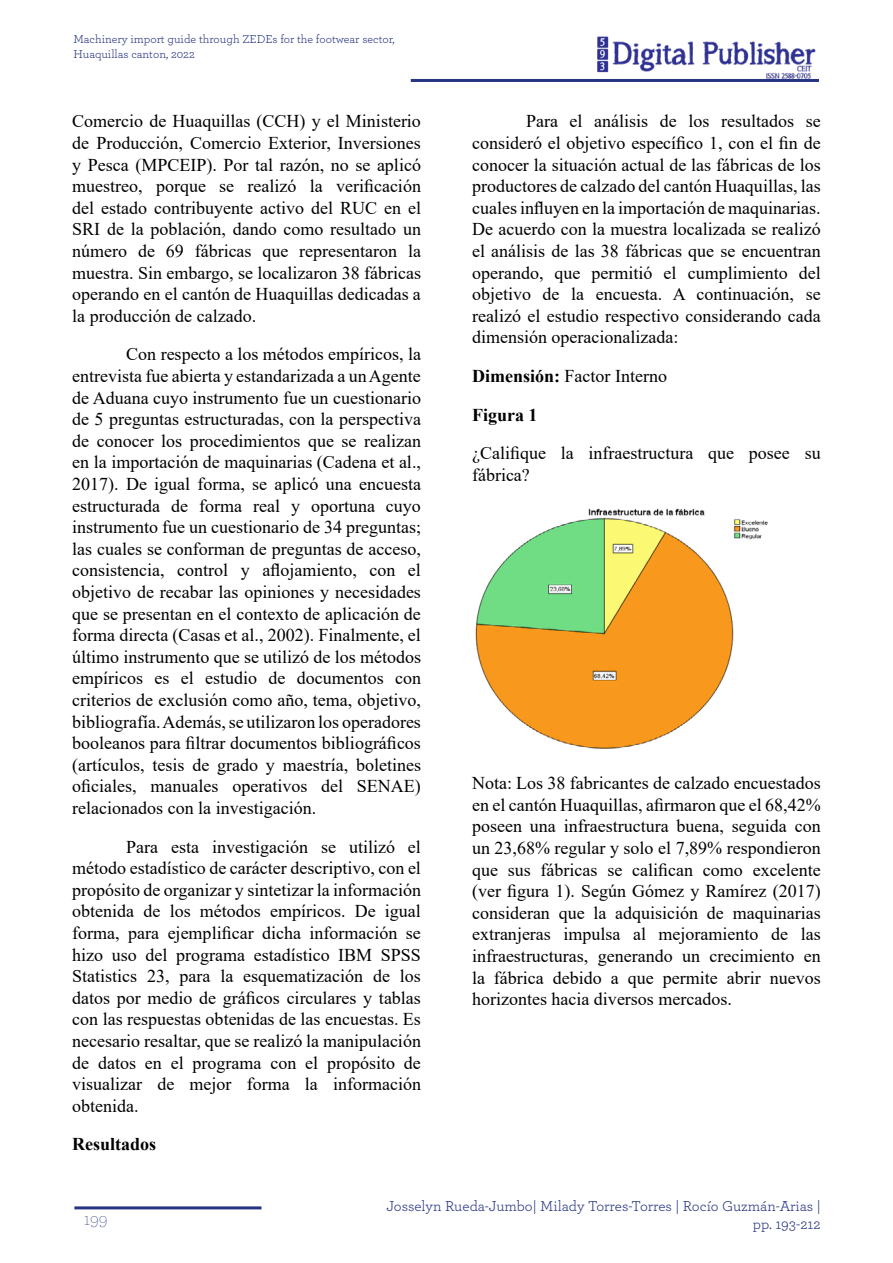
<style>
.page{position:relative;width:893px;height:1263px;background:#fff}
.page>*{position:absolute;margin:0;border:0;box-sizing:border-box;transform-origin:0 0}
.t1{font:18px/21.6px "Times New Roman";color:#000;text-align:justify}
.t2{font:700 18px/38.5px "Times New Roman";color:#000}
.t3{font:200 18px "Archer";color:#283583}
.t4{font:15px/18px "Archer";color:#283583;text-align:right}
.t5{font:12px/14.4px "Archer";color:#283583}
.s1{font-weight:400}
</style>
<div class="page">
<hr style="left:411px;top:79px;width:408px;height:3px;background:#283583">
<img style="left:597px;top:36px;width:219px;height:43px">
<hr style="left:74px;top:1206px;width:187px;height:3px;background:#283583">
<img style="left:475px;top:508px;width:293px;height:241px">
<p class="t5" style="left:73px;top:32px;width:323px">Machinery import guide through ZEDEs for the footwear sector,<br>Huaquillas canton, 2022</p>
<p class="t1" style="left:72px;top:110px;width:350px">Comercio de Huaquillas (CCH) y el Ministerio de Producción, Comercio Exterior, Inversiones y Pesca (MPCEIP). Por tal razón, no se aplicó muestreo, porque se realizó la verificación del estado contribuyente activo del RUC en el SRI de la población, dando como resultado un número de 69 fábricas que representaron la muestra. Sin embargo, se localizaron 38 fábricas operando en el cantón de Huaquillas dedicadas a la producción de calzado.</p>
<p class="t1" style="left:72px;top:343px;width:350px;text-indent:54px">Con respecto a los métodos empíricos, la entrevista fue abierta y estandarizada a un Agente de Aduana cuyo instrumento fue un cuestionario de 5 preguntas estructuradas, con la perspectiva de conocer los procedimientos que se realizan en la importación de maquinarias (Cadena et al., 2017). De igual forma, se aplicó una encuesta estructurada de forma real y oportuna cuyo instrumento fue un cuestionario de 34 preguntas; las cuales se conforman de preguntas de acceso, consistencia, control y aflojamiento, con el objetivo de recabar las opiniones y necesidades que se presentan en el contexto de aplicación de forma directa (Casas et al., 2002). Finalmente, el último instrumento que se utilizó de los métodos empíricos es el estudio de documentos con criterios de exclusión como año, tema, objetivo, bibliografía. Además, se utilizaron los operadores booleanos para filtrar documentos bibliográficos (artículos, tesis de grado y maestría, boletines oficiales, manuales operativos del SENAE) relacionados con la investigación.</p>
<p class="t1" style="left:72px;top:835px;width:350px;text-indent:54px">Para esta investigación se utilizó el método estadístico de carácter descriptivo, con el propósito de organizar y sintetizar la información obtenida de los métodos empíricos. De igual forma, para ejemplificar dicha información se hizo uso del programa estadístico IBM SPSS Statistics 23, para la esquematización de los datos por medio de gráficos circulares y tablas con las respuestas obtenidas de las encuestas. Es necesario resaltar, que se realizó la manipulación de datos en el programa con el propósito de visualizar de mejor forma la información obtenida.</p>
<p class="t2" style="left:72px;top:1124px;width:86px">Resultados</p>
<p class="t1" style="left:472px;top:110px;width:350px;text-indent:54px">Para el análisis de los resultados se consideró el objetivo específico 1, con el fin de conocer la situación actual de las fábricas de los productores de calzado del cantón Huaquillas, las cuales influyen en la importación de maquinarias.<br>De acuerdo con la muestra localizada se realizó el análisis de las 38 fábricas que se encuentran operando, que permitió el cumplimiento del objetivo de la encuesta. A continuación, se realizó el estudio respectivo considerando cada dimensión operacionalizada:</p>
<p class="t2" style="left:472px;top:356px;width:196px">Dimensión: <span class="s1">Factor Interno<br></span>Figura 1</p>
<p class="t1" style="left:472px;top:442px;width:350px">¿Califique la infraestructura que posee su fábrica?</p>
<p class="t1" style="left:472px;top:772px;width:350px">Nota: Los 38 fabricantes de calzado encuestados en el cantón Huaquillas, afirmaron que el 68,42% poseen una infraestructura buena, seguida con un 23,68% regular y solo el 7,89% respondieron que sus fábricas se califican como excelente (ver figura 1). Según Gómez y Ramírez (2017) consideran que la adquisición de maquinarias extranjeras impulsa al mejoramiento de las infraestructuras, generando un crecimiento en la fábrica debido a que permite abrir nuevos horizontes hacia diversos mercados.</p>
<p class="t3" style="left:84px;top:1208px;width:25px">199</p>
<p class="t4" style="left:386px;top:1196px;width:436px">Josselyn Rueda-Jumbo| Milady Torres-Torres | Rocío Guzmán-Arias | pp. 193-212</p>
</div>
